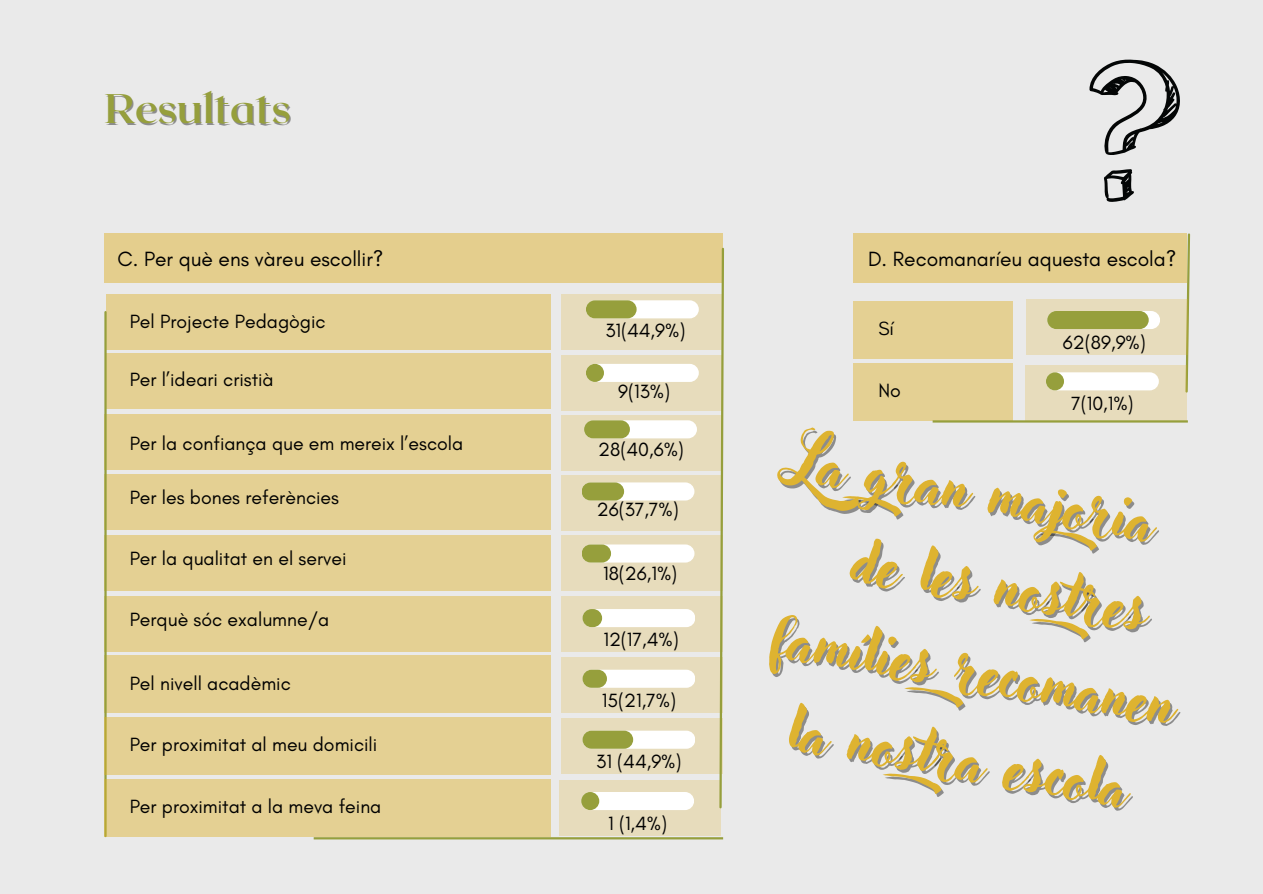
<style>
.page{position:relative;width:1263px;height:894px;background:#fff}
.page>*{position:absolute;margin:0;border:0;box-sizing:border-box;transform-origin:0 0}
.t1{font:59.55px/88.8px "Adlery Pro Swash";color:#deb330;text-align:center}
.t2{font:700 41.25px "Roxborough CF";color:#969f3c}
.t3{font:21px "Glacial Indifference";color:#000}
.t4{font:19.5px "Glacial Indifference";color:#000}
</style>
<div class="page">
<div style="left:0;top:0;width:1263px;height:893px;background:#eaeaea"></div>
<div style="left:562px;top:294px;width:161px;height:55px;background:#e7dcbc"></div>
<div style="left:586px;top:300px;width:113px;height:18px;background:#fff;border-radius:9px"></div>
<div style="left:586px;top:300px;width:51px;height:18px;background:#969f3c;border-radius:9px"></div>
<div style="left:562px;top:356px;width:161px;height:55px;background:#e7dcbc"></div>
<div style="left:586px;top:364px;width:113px;height:18px;background:#fff;border-radius:9px"></div>
<div style="left:586px;top:364px;width:18px;height:18px;background:#969f3c;border-radius:50%"></div>
<div style="left:562px;top:415px;width:161px;height:55px;background:#e7dcbc"></div>
<div style="left:562px;top:475px;width:161px;height:55px;background:#e7dcbc"></div>
<div style="left:562px;top:535px;width:161px;height:56px;background:#e7dcbc"></div>
<div style="left:562px;top:596px;width:161px;height:55px;background:#e7dcbc"></div>
<div style="left:562px;top:657px;width:161px;height:56px;background:#e7dcbc"></div>
<div style="left:584px;top:420px;width:113px;height:18px;background:#fff;border-radius:9px"></div>
<div style="left:584px;top:420px;width:46px;height:18px;background:#969f3c;border-radius:9px"></div>
<div style="left:581px;top:482px;width:113px;height:18px;background:#fff;border-radius:9px"></div>
<div style="left:581px;top:482px;width:43px;height:18px;background:#969f3c;border-radius:9px"></div>
<div style="left:582px;top:544px;width:112px;height:18px;background:#fff;border-radius:9px"></div>
<div style="left:582px;top:544px;width:29px;height:18px;background:#969f3c;border-radius:9px"></div>
<div style="left:582px;top:609px;width:113px;height:18px;background:#fff;border-radius:9px"></div>
<div style="left:582px;top:609px;width:20px;height:18px;background:#969f3c;border-radius:9px"></div>
<div style="left:582px;top:669px;width:113px;height:18px;background:#fff;border-radius:9px"></div>
<div style="left:582px;top:669px;width:25px;height:18px;background:#969f3c;border-radius:9px"></div>
<div style="left:104px;top:233px;width:619px;height:50px;background:#e4ce8d"></div>
<div style="left:106px;top:294px;width:445px;height:55px;background:#e4d093"></div>
<div style="left:106px;top:354px;width:445px;height:55px;background:#e4d093"></div>
<div style="left:104px;top:414px;width:447px;height:55px;background:#e4d093"></div>
<div style="left:104px;top:474px;width:447px;height:55px;background:#e4d093"></div>
<div style="left:104px;top:535px;width:447px;height:55px;background:#e4d093"></div>
<div style="left:104px;top:596px;width:447px;height:55px;background:#e4d093"></div>
<div style="left:104px;top:655px;width:447px;height:58px;background:#e4d093"></div>
<hr style="left:104px;top:312px;width:3px;height:523px;background:#969f3c">
<svg style="left:1184px;top:233px;width:7px;height:160px"></svg>
<svg style="left:1104px;top:169px;width:30px;height:33px"></svg>
<svg style="left:1089px;top:59px;width:91px;height:96px"></svg>
<div style="left:104px;top:717px;width:447px;height:58px;background:#e4d093"></div>
<div style="left:104px;top:779px;width:447px;height:58px;background:#e4d093"></div>
<div style="left:562px;top:718px;width:161px;height:55px;background:#e7dcbc"></div>
<div style="left:582px;top:730px;width:113px;height:18px;background:#fff;border-radius:9px"></div>
<div style="left:582px;top:730px;width:51px;height:18px;background:#969f3c;border-radius:9px"></div>
<div style="left:559px;top:780px;width:161px;height:55px;background:#e7dcbc"></div>
<div style="left:581px;top:791px;width:113px;height:18px;background:#fff;border-radius:9px"></div>
<div style="left:581px;top:791px;width:18px;height:18px;background:#969f3c;border-radius:50%"></div>
<div style="left:853px;top:234px;width:334px;height:49px;background:#e4ce8d"></div>
<svg style="left:718px;top:247px;width:6px;height:562px"></svg>
<div style="left:853px;top:301px;width:159px;height:57px;background:#e4d093"></div>
<div style="left:853px;top:363px;width:159px;height:57px;background:#e4d093"></div>
<div style="left:1026px;top:299px;width:162px;height:55px;background:#e7dcbc"></div>
<div style="left:1047px;top:311px;width:113px;height:18px;background:#fff;border-radius:9px"></div>
<div style="left:1047px;top:311px;width:102px;height:18px;background:#969f3c;border-radius:9px"></div>
<div style="left:1025px;top:365px;width:162px;height:55px;background:#e7dcbc"></div>
<div style="left:1046px;top:372px;width:113px;height:18px;background:#fff;border-radius:9px"></div>
<div style="left:1046px;top:372px;width:18px;height:18px;background:#969f3c;border-radius:50%"></div>
<hr style="left:314px;top:837px;width:409px;height:2px;background:#969f3c">
<hr style="left:933px;top:420px;width:255px;height:2px;background:#969f3c">
<p class="t2" style="left:104px;top:82px;width:188px">Resultats</p>
<p class="t3" style="left:118px;top:246px;width:268px">C. Per què ens vàreu escollir?</p>
<p class="t4" style="left:130px;top:309px;width:198px">Pel Projecte Pedagògic</p>
<p class="t4" style="left:605px;top:318px;width:82px">31(44,9%)</p>
<p class="t4" style="left:130px;top:367px;width:146px">Per l’ideari cristià</p>
<p class="t4" style="left:618px;top:379px;width:53px">9(13%)</p>
<p class="t4" style="left:130px;top:431px;width:335px">Per la confiança que em mereix l’escola</p>
<p class="t4" style="left:598px;top:437px;width:87px">28(40,6%)</p>
<p class="t4" style="left:130px;top:485px;width:211px">Per les bones referències</p>
<p class="t4" style="left:597px;top:497px;width:84px">26(37,7%)</p>
<p class="t4" style="left:130px;top:546px;width:218px">Per la qualitat en el servei</p>
<p class="t4" style="left:603px;top:561px;width:76px">18(26,1%)</p>
<p class="t4" style="left:130px;top:607px;width:201px">Perquè sóc exalumne/a</p>
<p class="t4" style="left:130px;top:671px;width:163px">Pel nivell acadèmic</p>
<p class="t4" style="left:130px;top:731px;width:249px">Per proximitat al meu domicili</p>
<p class="t4" style="left:130px;top:794px;width:253px">Per proximitat a la meva feina</p>
<p class="t4" style="left:603px;top:627px;width:77px">12(17,4%)</p>
<p class="t4" style="left:602px;top:688px;width:76px">15(21,7%)</p>
<p class="t4" style="left:596px;top:749px;width:87px">31 (44,9%)</p>
<p class="t4" style="left:608px;top:810px;width:61px">1 (1,4%)</p>
<p class="t3" style="left:868px;top:245px;width:310px">D. Recomanaríeu aquesta escola?</p>
<p class="t4" style="left:878px;top:316px;width:17px">Sí</p>
<p class="t4" style="left:1063px;top:330px;width:84px">62(89,9%)</p>
<p class="t4" style="left:878px;top:378px;width:24px">No</p>
<p class="t4" style="left:1071px;top:391px;width:64px">7(10,1%)</p>
<p class="t1" style="left:798px;top:425px;width:369px;rotate:10deg">La gran majoria</p>
<p class="t1" style="left:795px;top:515px;width:408px;rotate:10deg">de les nostres famílies recomanen la nostra escola</p>
</div>
